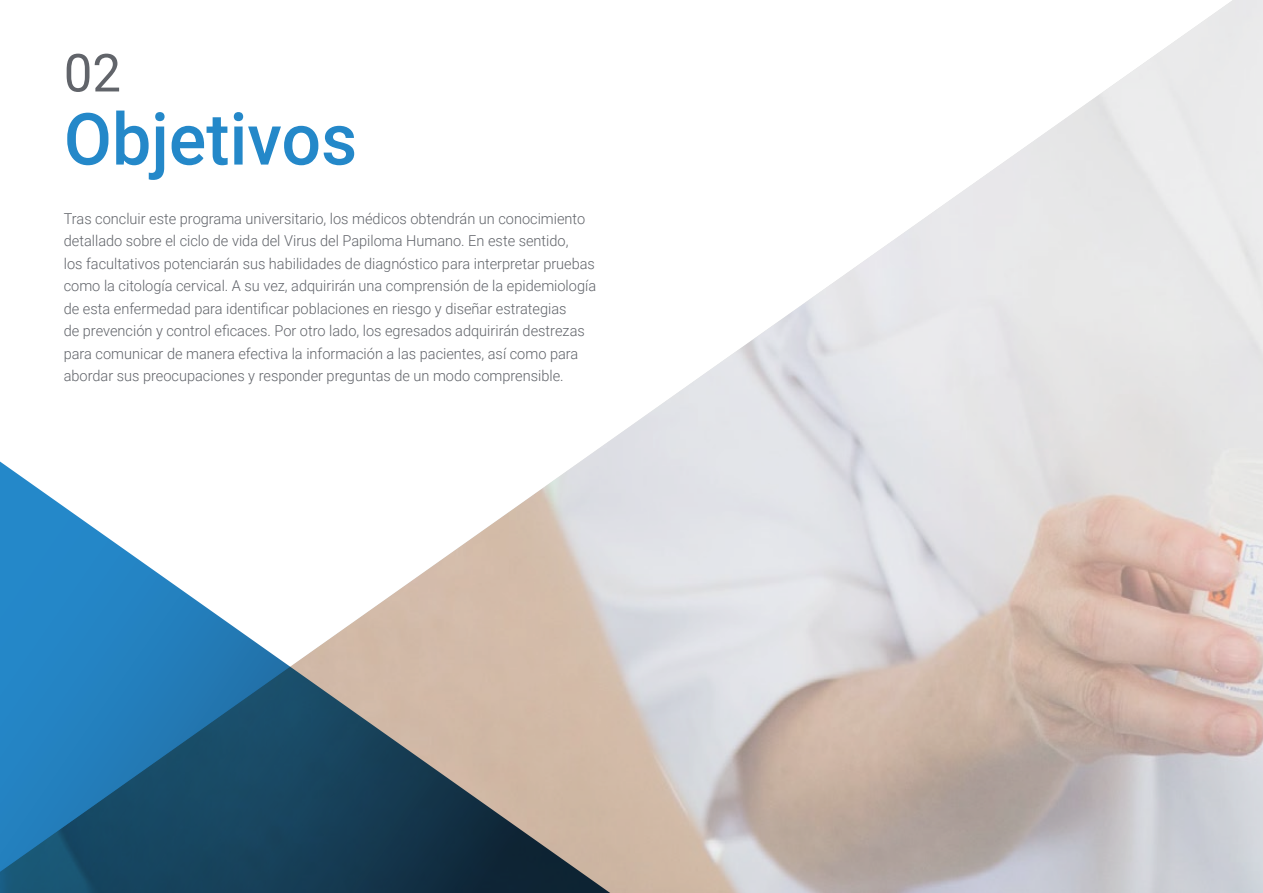
<style>
.page{position:relative;width:1263px;height:893px;background:#fff}
.page>*{position:absolute;margin:0;border:0;box-sizing:border-box;transform-origin:0 0}
.t1{font:500 72px "Roboto";color:#2488c9}
.t2{font:52.5px "Roboto";color:#61646a}
.t3{font:300 15px/22.5px "Roboto";color:#61646a}
</style>
<div class="page">
<svg style="left:0;top:446px;width:640px;height:447px"></svg>
<h2 class="t2" style="left:64px;top:36px;width:59px">02</h2>
<h1 class="t1" style="left:64px;top:89px;width:295px">Objetivos</h1>
<p class="t3" style="left:64px;top:207px;width:534px">Tras concluir este programa universitario, los médicos obtendrán un conocimiento detallado sobre el ciclo de vida del Virus del Papiloma Humano. En este sentido,<br>los facultativos potenciarán sus habilidades de diagnóstico para interpretar pruebas como la citología cervical. A su vez, adquirirán una comprensión de la epidemiología de esta enfermedad para identificar poblaciones en riesgo y diseñar estrategias<br>de prevención y control eficaces. Por otro lado, los egresados adquirirán destrezas para comunicar de manera efectiva la información a las pacientes, así como para abordar sus preocupaciones y responder preguntas de un modo comprensible.</p>
</div>
